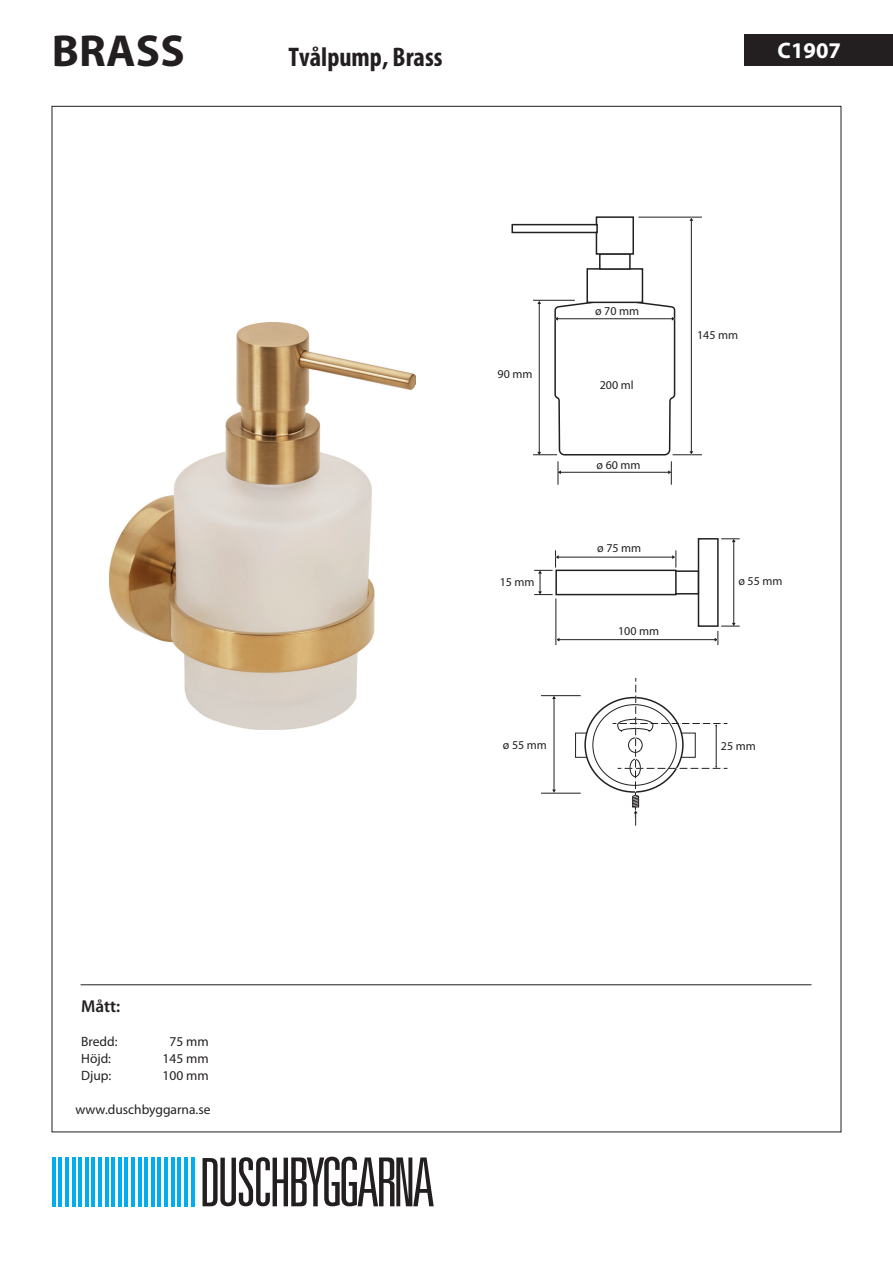
<style>
.page{position:relative;width:893px;height:1263px;background:#fff}
.page>*{position:absolute;margin:0;border:0;box-sizing:border-box;transform-origin:0 0}
.t1{font:700 45px "Myriad Pro";letter-spacing:.005em;color:#231f20}
.t2{font:700 condensed 27px "Myriad Pro";color:#231f20}
.t3{font:700 22.5px "Myriad Pro";color:#fff}
.t4{font:600 17.25px "Myriad Pro";color:#231f20}
.t5{font:13.5px "Myriad Pro";color:#231f20}
.t6{font:12px "Myriad Pro";color:#231f20}
</style>
<div class="page">
<hr style="left:81px;top:984px;width:730px;height:1px;background:#231f20">
<div style="left:744px;top:34px;width:149px;height:32px;background:#231f20"></div>
<svg style="left:203px;top:1157px;width:231px;height:49px"></svg>
<hr style="left:52px;top:1157px;width:4px;height:49px;background:#00aeef">
<hr style="left:58px;top:1157px;width:4px;height:49px;background:#00aeef">
<hr style="left:65px;top:1157px;width:4px;height:49px;background:#00aeef">
<hr style="left:72px;top:1157px;width:3px;height:49px;background:#00aeef">
<hr style="left:78px;top:1157px;width:4px;height:49px;background:#00aeef">
<hr style="left:85px;top:1157px;width:4px;height:49px;background:#00aeef">
<hr style="left:92px;top:1157px;width:3px;height:49px;background:#00aeef">
<hr style="left:98px;top:1157px;width:4px;height:49px;background:#00aeef">
<hr style="left:105px;top:1157px;width:3px;height:49px;background:#00aeef">
<hr style="left:111px;top:1157px;width:4px;height:49px;background:#00aeef">
<hr style="left:118px;top:1157px;width:4px;height:49px;background:#00aeef">
<hr style="left:125px;top:1157px;width:3px;height:49px;background:#00aeef">
<hr style="left:131px;top:1157px;width:4px;height:49px;background:#00aeef">
<hr style="left:138px;top:1157px;width:3px;height:49px;background:#00aeef">
<hr style="left:144px;top:1157px;width:4px;height:49px;background:#00aeef">
<hr style="left:151px;top:1157px;width:4px;height:49px;background:#00aeef">
<hr style="left:158px;top:1157px;width:3px;height:49px;background:#00aeef">
<hr style="left:164px;top:1157px;width:4px;height:49px;background:#00aeef">
<hr style="left:171px;top:1157px;width:4px;height:49px;background:#00aeef">
<hr style="left:177px;top:1157px;width:4px;height:49px;background:#00aeef">
<hr style="left:184px;top:1157px;width:4px;height:49px;background:#00aeef">
<hr style="left:191px;top:1157px;width:3px;height:49px;background:#00aeef">
<img style="left:110px;top:322px;width:305px;height:407px">
<hr style="left:638px;top:217px;width:64px;height:1px;background:#231f20">
<div style="left:586px;top:268px;width:57px;height:35px;background:#fff;border:2px solid #231f20"></div>
<div style="left:599px;top:253px;width:32px;height:17px;background:#fff;border:2px solid #231f20"></div>
<div style="left:596px;top:216px;width:38px;height:39px;background:#fff;border:2px solid #231f20"></div>
<div style="left:511px;top:224px;width:87px;height:9px;background:#fff;border:2px solid #231f20"></div>
<hr style="left:691px;top:220px;width:1px;height:232px;background:#231f20">
<svg style="left:533px;top:278px;width:169px;height:207px"></svg>
<hr style="left:556px;top:598px;width:1px;height:47px;background:#231f20">
<hr style="left:559px;top:639px;width:156px;height:1px;background:#231f20">
<div style="left:698px;top:538px;width:21px;height:89px;background:#fff;border:2px solid #231f20"></div>
<div style="left:673px;top:570px;width:26px;height:24px;background:#fff;border:2px solid #231f20"></div>
<div style="left:555px;top:570px;width:122px;height:25px;background:#fff;border:2px solid #231f20"></div>
<div style="left:575px;top:733px;width:120px;height:24px;background:#fff;border:1px solid #231f20"></div>
<hr style="left:733px;top:541px;width:1px;height:82px;background:#231f20">
<svg style="left:721px;top:538px;width:19px;height:4px"></svg>
<svg style="left:715px;top:623px;width:25px;height:22px"></svg>
<hr style="left:558px;top:557px;width:115px;height:1px;background:#231f20">
<svg style="left:534px;top:550px;width:25px;height:45px"></svg>
<svg style="left:672px;top:550px;width:5px;height:18px"></svg>
<hr style="left:554px;top:698px;width:1px;height:92px;background:#231f20">
<svg style="left:552px;top:789px;width:4px;height:4px"></svg>
<hr style="left:541px;top:793px;width:40px;height:1px;background:#231f20">
<hr style="left:541px;top:695px;width:40px;height:1px;background:#231f20">
<svg style="left:585px;top:698px;width:98px;height:94px"></svg>
<svg style="left:606px;top:678px;width:121px;height:148px"></svg>
<h1 class="t1" style="left:52px;top:21px;width:134px">BRASS</h1>
<h3 class="t3" style="left:778px;top:36px;width:65px">C1907</h3>
<h2 class="t2" style="left:289px;top:40px;width:155px">Tvålpump, Brass</h2>
<p class="t6" style="left:498px;top:367px;width:36px">90 mm</p>
<p class="t6" style="left:595px;top:304px;width:46px">ø 70 mm</p>
<p class="t6" style="left:600px;top:378px;width:35px">200 ml</p>
<p class="t6" style="left:596px;top:458px;width:46px">ø 60 mm</p>
<p class="t6" style="left:597px;top:541px;width:46px">ø 75 mm</p>
<p class="t6" style="left:697px;top:328px;width:43px">145 mm</p>
<p class="t6" style="left:500px;top:574px;width:36px">15 mm</p>
<p class="t6" style="left:738px;top:573px;width:46px">ø 55 mm</p>
<p class="t6" style="left:618px;top:624px;width:43px">100 mm</p>
<h3 class="t4" style="left:81px;top:995px;width:41px">Mått:</h3>
<p class="t5" style="left:81px;top:1033px;width:38px">Bredd:</p>
<p class="t5" style="left:170px;top:1033px;width:41px">75 mm</p>
<p class="t5" style="left:81px;top:1050px;width:31px">Höjd:</p>
<p class="t5" style="left:163px;top:1050px;width:48px">145 mm</p>
<p class="t5" style="left:81px;top:1067px;width:32px">Djup:</p>
<p class="t5" style="left:163px;top:1067px;width:48px">100 mm</p>
<p class="t5" style="left:75px;top:1101px;width:137px">www.duschbyggarna.se</p>
<p class="t6" style="left:503px;top:737px;width:46px">ø 55 mm</p>
<p class="t6" style="left:721px;top:739px;width:36px">25 mm</p>
</div>
